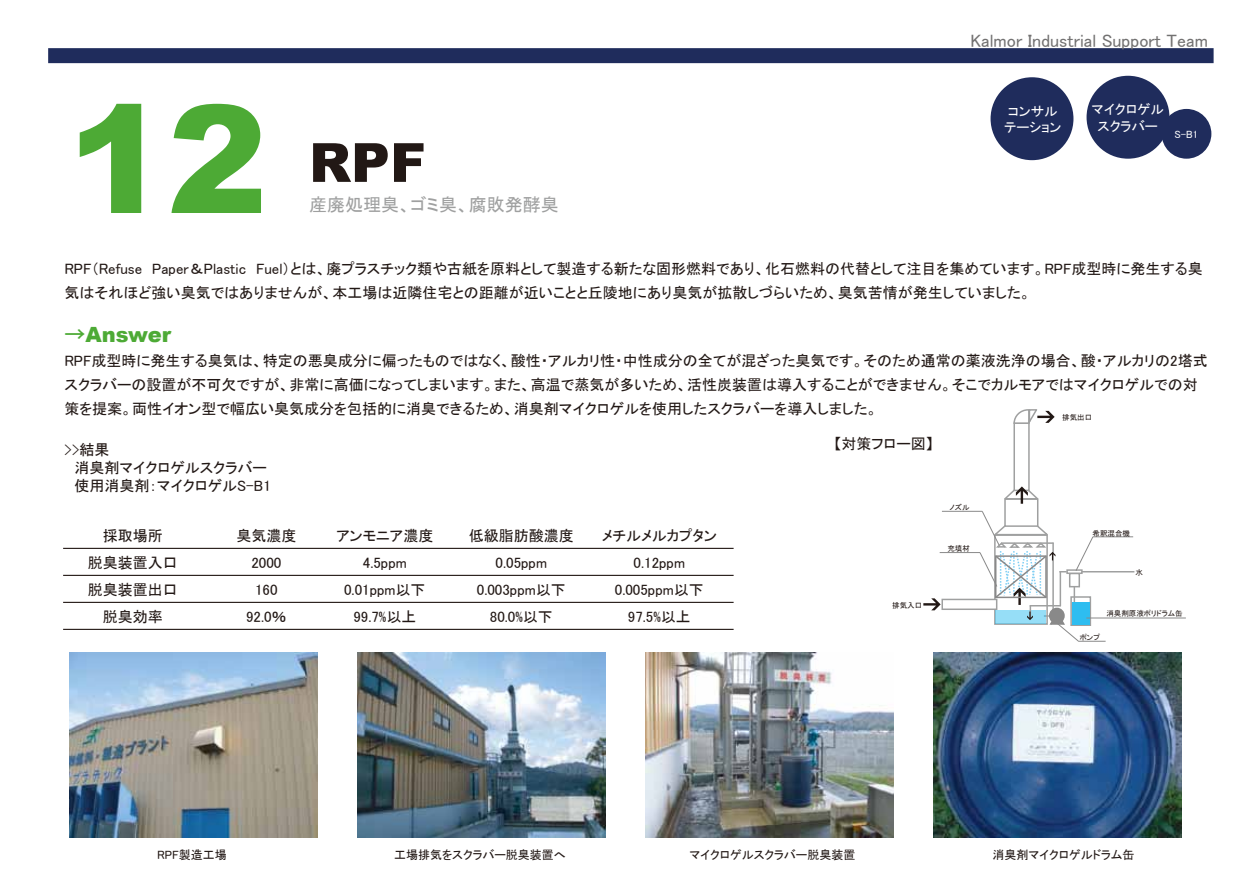
<style>
.page{position:relative;width:1260px;height:891px;background:#fff}
.page>*{position:absolute;margin:0;border:0;box-sizing:border-box;transform-origin:0 0}
.t1{font:900 150px "Arial";color:#4daa35}
.t2{font:900 54px "Arial";color:#221815}
.t3{font:900 21px "Arial";color:#4daa35}
.t4{font:18px "MS P Gothic";color:#727171}
.t5{font:18px "MS P Gothic";color:#9fa0a0}
.t6{font:15px/27px "MS P Gothic";color:#221815;text-align:center}
.t7{font:13.5px/16.5px "MS P Gothic";color:#fff;text-align:center}
.t8{font:12px "MS P Gothic";color:#221815}
.t9{font:10.5px "MS P Gothic";color:#fff}
.t10{font:7.5px "MS P Gothic";color:#221815}
.s1{font-family:"Koz Go Pr 6 N";font-weight:500}
</style>
<div class="page">
<div style="left:48px;top:48px;width:1166px;height:15px;background:#1f2c5c"></div>
<div style="left:1087px;top:76px;width:82px;height:83px;background:#1f2c5c;border-radius:50%"></div>
<div style="left:1162px;top:109px;width:49px;height:50px;background:#1f2c5c;border-radius:50%"></div>
<div style="left:991px;top:77px;width:82px;height:83px;background:#1f2c5c;border-radius:50%"></div>
<hr style="left:63px;top:548px;width:671px;height:1px;background:#221815">
<hr style="left:63px;top:575px;width:671px;height:1px;background:#221815">
<hr style="left:63px;top:602px;width:671px;height:1px;background:#221815">
<hr style="left:63px;top:629px;width:671px;height:1px;background:#221815">
<div style="left:1004px;top:498px;width:34px;height:29px;background:#fff;border:2px solid #9fa0a0"></div>
<div style="left:1014px;top:422px;width:16px;height:69px;background:#fff;border:2px solid #9fa0a0"></div>
<hr style="left:1082px;top:571px;width:52px;height:2px;background:#9fa0a0">
<div style="left:942px;top:599px;width:55px;height:11px;background:#fff;border:2px solid #9fa0a0"></div>
<svg style="left:923px;top:598px;width:18px;height:12px"></svg>
<svg style="left:1004px;top:482px;width:35px;height:22px"></svg>
<svg style="left:1013px;top:409px;width:42px;height:18px"></svg>
<hr style="left:1086px;top:618px;width:100px;height:1px;background:#898989">
<hr style="left:1093px;top:536px;width:40px;height:1px;background:#898989">
<hr style="left:940px;top:552px;width:40px;height:1px;background:#898989">
<svg style="left:979px;top:510px;width:127px;height:132px"></svg>
<hr style="left:942px;top:511px;width:40px;height:1px;background:#898989">
<img style="left:934px;top:652px;width:247px;height:186px">
<img style="left:646px;top:652px;width:247px;height:186px">
<img style="left:70px;top:652px;width:247px;height:186px">
<img style="left:358px;top:652px;width:247px;height:186px">
<h1 class="t1" style="left:68px;top:51px;width:202px">12</h1>
<h2 class="t2" style="left:309px;top:123px;width:119px">RPF</h2>
<p class="t5" style="left:309px;top:195px;width:251px">産廃処理臭、ゴミ臭、腐敗発酵臭</p>
<p class="t4" style="left:971px;top:32px;width:239px">Kalmor Industrial Support Team</p>
<p class="t7" style="left:1004px;top:103px;width:59px;text-align:left">コンサルテーション</p>
<p class="t7" style="left:1092px;top:101px;width:74px">マイクロゲルスクラバー</p>
<p class="t9" style="left:1175px;top:129px;width:25px">S-B1</p>
<p class="t6" style="left:65px;top:256px;width:1140px;line-height:24px;text-align:left">RPF（Refuse Paper＆Plastic Fuel）とは、廃プラスチック類や古紙を原料として製造する新たな固形燃料であり、化石燃料の代替として注目を集めています。RPF成型時に発生する臭気はそれほど強い臭気ではありませんが、本工場は近隣住宅との距離が近いことと丘陵地にあり臭気が拡散しづらいため、臭気苦情が発生していました。</p>
<h3 class="t3" style="left:65px;top:319px;width:108px"><span class="s1">→</span>Answer</h3>
<p class="t6" style="left:65px;top:348px;width:1145px;line-height:24px;text-align:left">RPF成型時に発生する臭気は、特定の悪臭成分に偏ったものではなく、酸性・アルカリ性・中性成分の全てが混ざった臭気です。そのため通常の薬液洗浄の場合、酸・アルカリの2塔式スクラバーの設置が不可欠ですが、非常に高価になってしまいます。また、高温で蒸気が多いため、活性炭装置は導入することができません。そこでカルモアではマイクロゲルでの対策を提案。両性イオン型で幅広い臭気成分を包括的に消臭できるため、消臭剤マイクロゲルを使用したスクラバーを導入しました。</p>
<p class="t6" style="left:65px;top:440px;width:208px;line-height:18px;text-align:left">&gt;&gt;結果<br>　消臭剤マイクロゲルスクラバー　使用消臭剤：マイクロゲルS-B1</p>
<p class="t10" style="left:1062px;top:413px;width:31px">排気出口</p>
<p class="t6" style="left:834px;top:431px;width:101px">【対策フロー図】</p>
<p class="t6" style="left:88px;top:522px;width:91px">採取場所<br>脱臭装置入口脱臭装置出口脱臭効率</p>
<p class="t6" style="left:236px;top:522px;width:61px">臭気濃度<br>2000<br>160<br>92.0％</p>
<p class="t6" style="left:336px;top:522px;width:99px">アンモニア濃度<br>4.5ppm<br>0.01ppm以下<br>99.7%以上</p>
<p class="t6" style="left:469px;top:522px;width:106px">低級脂肪酸濃度<br>0.05ppm<br>0.003ppm以下<br>80.0%以下</p>
<p class="t6" style="left:602px;top:522px;width:117px">メチルメルカプタン<br>0.12ppm<br>0.005ppm以下<br>97.5%以上</p>
<p class="t10" style="left:892px;top:601px;width:31px">排気入口</p>
<p class="t10" style="left:950px;top:503px;width:22px">ノズル</p>
<p class="t10" style="left:947px;top:545px;width:24px">充填材</p>
<p class="t10" style="left:1093px;top:529px;width:39px">希釈混合機</p>
<p class="t10" style="left:1136px;top:568px;width:9px">水</p>
<p class="t10" style="left:1106px;top:609px;width:78px">消臭剤原液ポリドラム缶</p>
<p class="t10" style="left:1080px;top:634px;width:22px">ポンプ</p>
<p class="t8" style="left:157px;top:849px;width:71px">RPF製造工場</p>
<p class="t8" style="left:394px;top:849px;width:173px">工場排気をスクラバー脱臭装置へ</p>
<p class="t8" style="left:690px;top:849px;width:167px">マイクロゲルスクラバー脱臭装置</p>
<p class="t8" style="left:992px;top:849px;width:144px">消臭剤マイクロゲルドラム缶</p>
</div>
